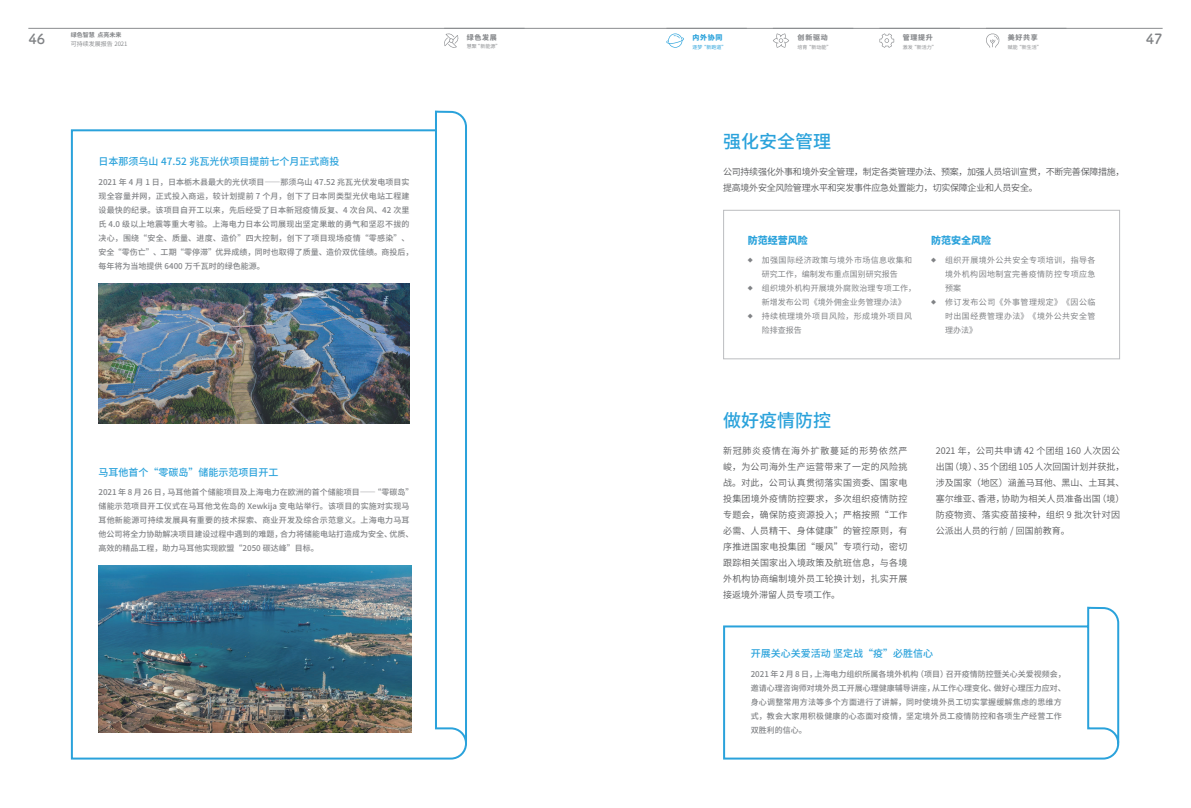
<style>
.page{position:relative;width:1191px;height:808px;background:#fff}
.page>*{position:absolute;margin:0;border:0;box-sizing:border-box;transform-origin:0 0}
.t1{font:500 18px "Source Han Sans CN";color:#2aa2db}
.t2{font:700 14px "Tsuku A Rd Gothic";color:#808285}
.t3{font:500 10px "Source Han Sans CN";color:#2aa2db}
.t4{font:800 10px "Source Han Sans CN";color:#2aa2db}
.t5{font:9px/16px "Source Han Sans CN";color:#57585a;text-align:justify}
.t6{font:9px/16px "Source Han Sans CN";letter-spacing:-.03em;color:#57585a}
.t7{font:500 8px/14px "Source Han Sans CN";letter-spacing:.02em;color:#808285}
.t8{font:500 8px/14px "Source Han Sans CN";color:#808285}
.t9{font:8px/14px "Source Han Sans CN";letter-spacing:.045em;color:#808285;text-align:justify}
.t10{font:8px/14px "Source Han Sans CN";letter-spacing:.015em;color:#808285;text-align:center}
.t11{font:800 7px "Source Han Sans CN";letter-spacing:.1em;color:#8a8c8f}
.t12{font:800 7px "Source Han Sans CN";color:#2aa2db}
.t13{font:6px "Source Han Sans CN";color:#808285}
.t14{font:700 6px "Source Han Sans CN";color:#808285}
.t15{font:5px "Source Han Sans CN";color:#8a8c8f}
.t16{font:5px "Source Han Sans CN";color:#2aa2db}
.s1{font-size:5px}
</style>
<div class="page">
<svg style="left:444px;top:33px;width:15px;height:15px"></svg>
<svg style="left:666px;top:34px;width:18px;height:14px"></svg>
<svg style="left:879px;top:33px;width:15px;height:15px"></svg>
<svg style="left:986px;top:33px;width:14px;height:15px"></svg>
<svg style="left:773px;top:34px;width:16px;height:14px"></svg>
<hr style="left:28px;top:28px;width:1134px;height:1px;background:#8a8c8f">
<svg style="left:723px;top:606px;width:397px;height:154px"></svg>
<div style="left:723px;top:210px;width:397px;height:149px;border:1px solid #bcbdc0"></div>
<svg style="left:70px;top:110px;width:397px;height:650px"></svg>
<img style="left:99px;top:566px;width:312px;height:167px">
<img style="left:99px;top:283px;width:310px;height:141px">
<p class="t14" style="left:71px;top:31px;width:52px">绿色智慧 点亮未来</p>
<h2 class="t2" style="left:28px;top:28px;width:18px">46</h2>
<p class="t13" style="left:71px;top:40px;width:58px">可持续发展报告 2021</p>
<p class="t3" style="left:99px;top:156px;width:242px">日本那须乌山 47.52 兆瓦光伏项目提前七个月正式商投</p>
<p class="t7" style="left:99px;top:175px;width:316px">2021 年 4 月 1 日，日本栃木县最大的光伏项目——那须乌山 47.52 兆瓦光伏发电项目实现全容量并网，正式投入商运，较计划提前 7 个月，创下了日本同类型光伏电站工程建设最快的纪录。该项目自开工以来，先后经受了日本新冠疫情反复、4 次台风、42 次里氏 4.0 级以上地震等重大考验。上海电力日本公司展现出坚定果敢的勇气和坚忍不拔的决心，围绕“安全、质量、进度、造价”四大控制，创下了项目现场疫情“零感染”、安全“零伤亡”、工期“零停滞”优异成绩，同时也取得了质量、造价双优佳绩。商投后，每年将为当地提供 6400 万千瓦时的绿色能源。</p>
<p class="t11" style="left:467px;top:33px;width:32px">绿色发展</p>
<p class="t15" style="left:467px;top:43px;width:35px">慧聚“新能源”</p>
<p class="t3" style="left:99px;top:467px;width:182px">马耳他首个“零碳岛”储能示范项目开工</p>
<p class="t8" style="left:99px;top:486px;width:316px">2021 年 8 月 26 日，马耳他首个储能项目及上海电力在欧洲的首个储能项目——“零碳岛”储能示范项目开工仪式在马耳他戈佐岛的 Xewkija 变电站举行。该项目的实施对实现马耳他新能源可持续发展具有重要的技术探索、商业开发及综合示范意义。上海电力马耳他公司将全力协助解决项目建设过程中遇到的难题，合力将储能电站打造成为安全、优质、高效的精品工程，助力马耳他实现欧盟“2050 碳达峰”目标。</p>
<p class="t12" style="left:692px;top:33px;width:32px">内外协同</p>
<h2 class="t2" style="left:1145px;top:28px;width:18px">47</h2>
<p class="t16" style="left:692px;top:44px;width:35px">逐梦“新跑道”</p>
<p class="t11" style="left:902px;top:33px;width:32px">管理提升</p>
<p class="t15" style="left:902px;top:44px;width:35px">激发“新活力”</p>
<p class="t11" style="left:1007px;top:33px;width:32px">美好共享</p>
<p class="t15" style="left:1007px;top:44px;width:36px">赋能“新生活”</p>
<p class="t11" style="left:797px;top:33px;width:32px">创新驱动</p>
<p class="t15" style="left:797px;top:44px;width:35px">培育“新动能”</p>
<h1 class="t1" style="left:723px;top:131px;width:109px">强化安全管理</h1>
<p class="t6" style="left:723px;top:164px;width:403px">公司持续强化外事和境外安全管理，制定各类管理办法、预案，加强人员培训宣贯，不断完善保障措施，提高境外安全风险管理水平和突发事件应急处置能力，切实保障企业和人员安全。</p>
<p class="t4" style="left:747px;top:234px;width:61px">防范经营风险</p>
<p class="t9" style="left:747px;top:253px;width:166px;text-align:center"><span class="s1">◆</span> 加强国际经济政策与境外市场信息收集和研究工作，编制发布重点国别研究报告</p>
<p class="t10" style="left:747px;top:281px;width:170px"><span class="s1">◆</span> 组织境外机构开展境外腐败治理专项工作，新增发布公司《境外佣金业务管理办法》</p>
<p class="t9" style="left:762px;top:309px;width:152px;text-indent:-14px"><span class="s1">◆</span> 持续梳理境外项目风险，形成境外项目风险排查报告</p>
<p class="t4" style="left:931px;top:234px;width:61px">防范安全风险</p>
<p class="t9" style="left:945px;top:253px;width:152px;text-indent:-14px"><span class="s1">◆</span> 组织开展境外公共安全专项培训，指导各境外机构因地制宜完善疫情防控专项应急预案</p>
<p class="t9" style="left:945px;top:295px;width:152px;text-indent:-14px"><span class="s1">◆</span> 修订发布公司《外事管理规定》《因公临时出国经费管理办法》《境外公共安全管理办法》</p>
<h1 class="t1" style="left:723px;top:410px;width:109px">做好疫情防控</h1>
<p class="t5" style="left:723px;top:443px;width:186px">新冠肺炎疫情在海外扩散蔓延的形势依然严峻，为公司海外生产运营带来了一定的风险挑战。对此，公司认真贯彻落实国资委、国家电投集团境外疫情防控要求，多次组织疫情防控专题会，确保防疫资源投入；严格按照“工作必需、人员精干、身体健康”的管控原则，有序推进国家电投集团“暖风”专项行动，密切跟踪相关国家出入境政策及航班信息，与各境外机构协商编制境外员工轮换计划，扎实开展接返境外滞留人员专项工作。</p>
<p class="t5" style="left:935px;top:443px;width:190px;text-align:left">2021 年，公司共申请 42 个团组 160 人次因公出国（境）、35 个团组 105 人次回国计划并获批，涉及国家（地区）涵盖马耳他、黑山、土耳其、塞尔维亚、香港，协助为相关人员准备出国（境）防疫物资、落实疫苗接种，组织 9 批次针对因公派出人员的行前 / 回国前教育。</p>
<p class="t3" style="left:750px;top:648px;width:184px">开展关心关爱活动 坚定战“疫”必胜信心</p>
<p class="t7" style="left:750px;top:667px;width:316px">2021 年 2 月 8 日，上海电力组织所属各境外机构（项目）召开疫情防控暨关心关爱视频会，邀请心理咨询师对境外员工开展心理健康辅导讲座，从工作心理变化、做好心理压力应对、身心调整常用方法等多个方面进行了讲解，同时使境外员工切实掌握缓解焦虑的思维方式，教会大家用积极健康的心态面对疫情，坚定境外员工疫情防控和各项生产经营工作双胜利的信心。</p>
</div>
